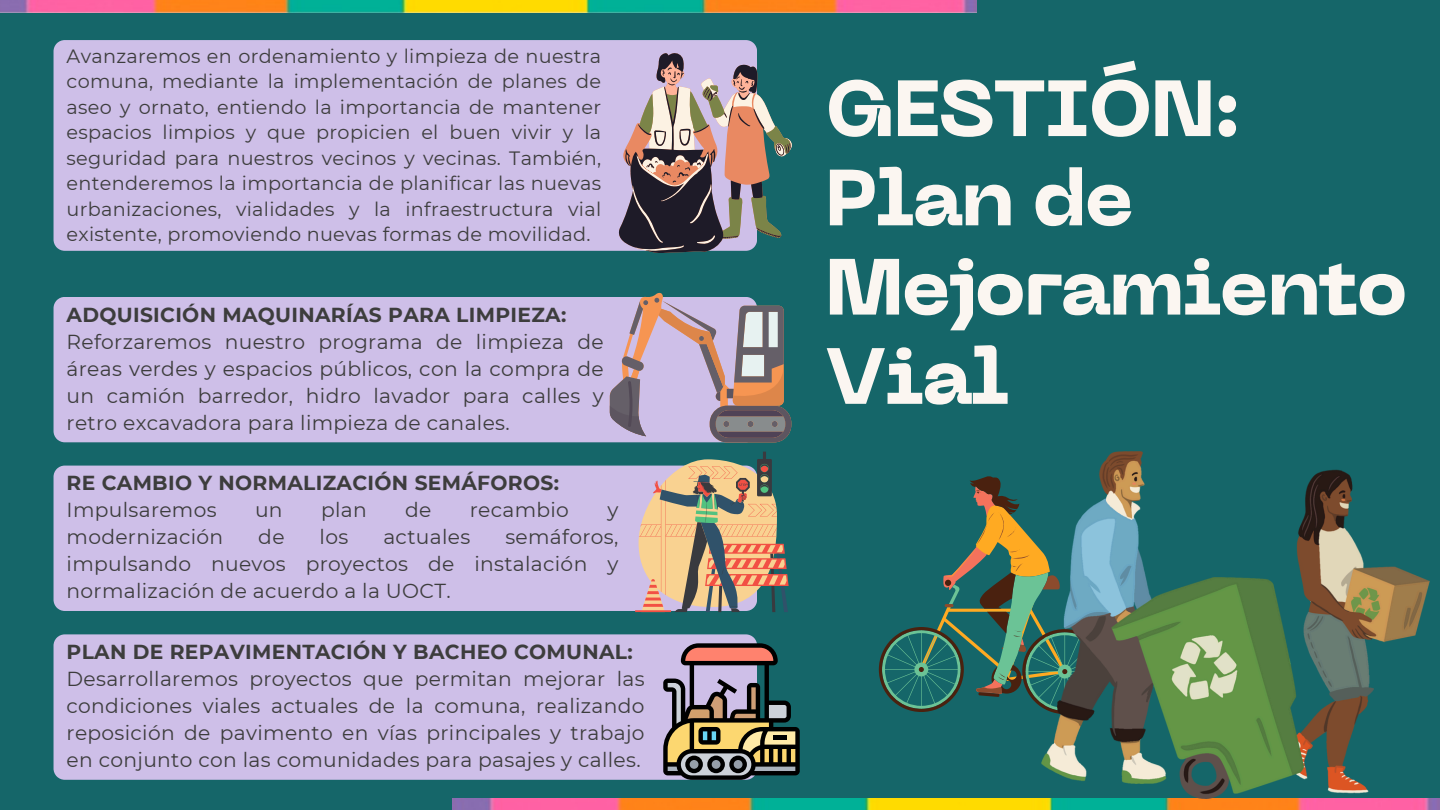
<style>
.page{position:relative;width:1440px;height:810px;background:#156669}
.page>*{position:absolute;margin:0;border:0;box-sizing:border-box;transform-origin:0 0}
.t1{font:800 79px/89.2px "PP Neue Machina";letter-spacing:-.025em;color:#fbf6f1}
.t2{font:20.2px/27px "Montserrat";letter-spacing:.015em;color:#3d3d3d;text-align:justify}
.t3{font:700 20.2px "Montserrat";letter-spacing:.015em;color:#3d3d3d}
.t4{font:19.2px/25.5px "Montserrat";letter-spacing:.015em;color:#3d3d3d;text-align:justify}
</style>
<div class="page">
<img style="left:452px;top:798px;width:988px;height:12px">
<img style="left:0;top:0;width:977px;height:12px">
<div style="left:54px;top:40px;width:703px;height:211px;background:#cebfe8"></div>
<div style="left:54px;top:297px;width:556px;height:145px;background:#cebfe8"></div>
<div style="left:54px;top:466px;width:581px;height:145px;background:#cebfe8"></div>
<div style="left:54px;top:634px;width:703px;height:146px;background:#cebfe8"></div>
<svg style="left:879px;top:476px;width:162px;height:236px"></svg>
<img style="left:1041px;top:452px;width:389px;height:346px">
<svg style="left:619px;top:52px;width:173px;height:201px"></svg>
<svg style="left:635px;top:452px;width:154px;height:160px"></svg>
<svg style="left:610px;top:293px;width:181px;height:149px"></svg>
<svg style="left:663px;top:643px;width:137px;height:137px"></svg>
<p class="t4" style="left:67px;top:43px;width:536px">Avanzaremos en ordenamiento y limpieza de nuestra comuna, mediante la implementación de planes de aseo y ornato, entiendo la importancia de mantener espacios limpios y que propicien el buen vivir y la seguridad para nuestros vecinos y vecinas. También, entenderemos la importancia de planificar las nuevas urbanizaciones, vialidades y la infraestructura vial existente, promoviendo nuevas formas de movilidad.</p>
<h1 class="t3" style="left:67px;top:303px;width:501px">ADQUISICIÓN MAQUINARÍAS PARA LIMPIEZA:</h1>
<p class="t2" style="left:67px;top:329px;width:539px">Reforzaremos nuestro programa de limpieza de áreas verdes y espacios públicos, con la compra de un camión barredor, hidro lavador para calles y retro excavadora para limpieza de canales.</p>
<p class="t3" style="left:67px;top:470px;width:494px">RE CAMBIO Y NORMALIZACIÓN SEMÁFOROS:</p>
<p class="t2" style="left:67px;top:496px;width:152px">Impulsaremos</p>
<p class="t2" style="left:255px;top:496px;width:29px">un</p>
<p class="t2" style="left:321px;top:496px;width:47px">plan</p>
<p class="t2" style="left:405px;top:496px;width:28px">de</p>
<p class="t2" style="left:470px;top:496px;width:101px">recambio</p>
<p class="t2" style="left:607px;top:496px;width:12px">y</p>
<p class="t2" style="left:67px;top:523px;width:158px">modernización</p>
<p class="t2" style="left:258px;top:523px;width:28px">de</p>
<p class="t2" style="left:320px;top:523px;width:30px">los</p>
<p class="t2" style="left:383px;top:523px;width:88px">actuales</p>
<p class="t2" style="left:67px;top:523px;width:553px;text-indent:439px">semáforos, impulsando nuevos proyectos de instalación y normalización de acuerdo a la UOCT.</p>
<p class="t3" style="left:67px;top:640px;width:568px">PLAN DE REPAVIMENTACIÓN Y BACHEO COMUNAL:</p>
<p class="t2" style="left:67px;top:666px;width:580px">Desarrollaremos proyectos que permitan mejorar las condiciones viales actuales de la comuna, realizando reposición de pavimento en vías principales y trabajo en conjunto con las comunidades para pasajes y calles.</p>
<p class="t1" style="left:825px;top:72px;width:584px">GESTIÓN:<br>Plan de<br>Mejoramiento<br>Vial</p>
</div>
